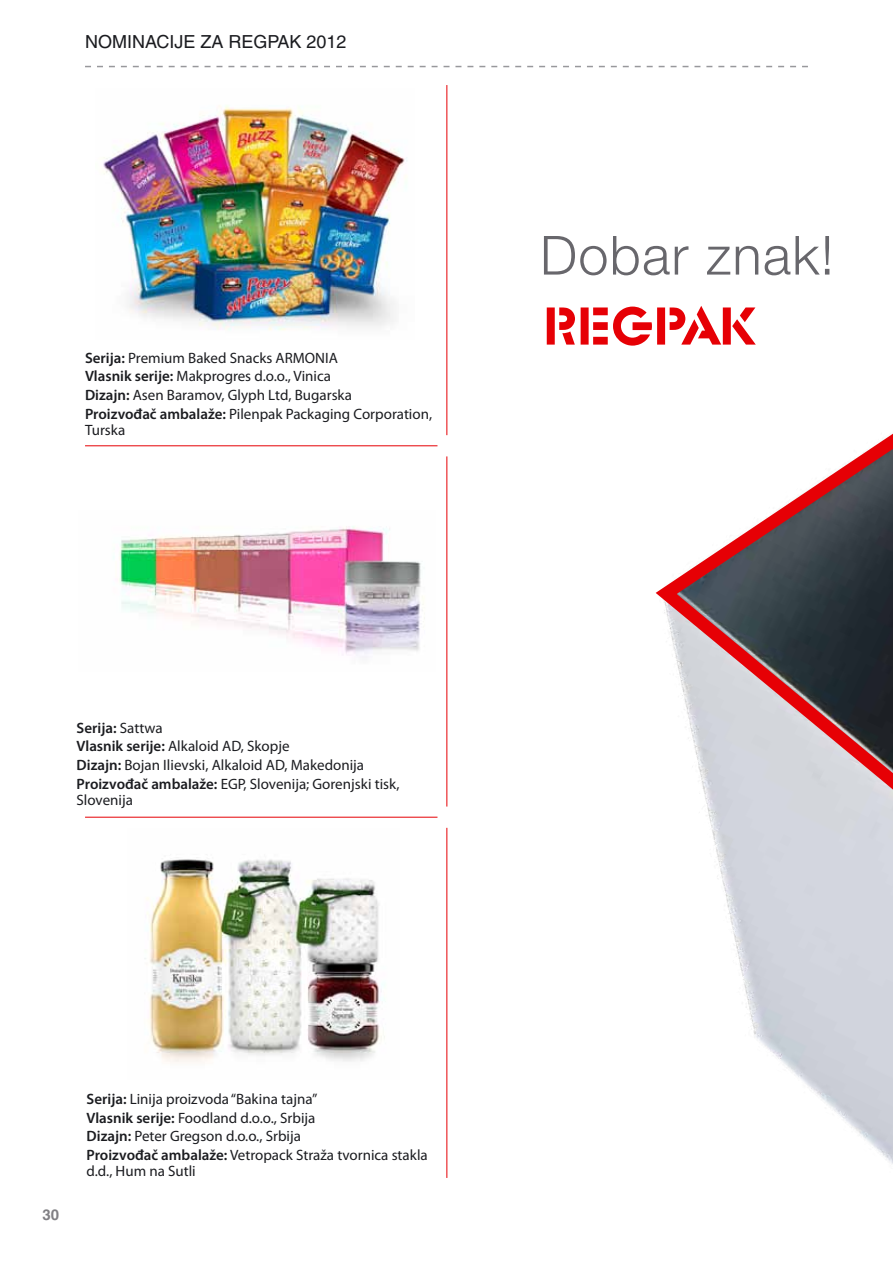
<style>
.page{position:relative;width:893px;height:1263px;background:#fff}
.page>*{position:absolute;margin:0;border:0;box-sizing:border-box;transform-origin:0 0}
.t1{font:55.5px "Glaser Stencil D";color:#e60005}
.t2{font:300 54px "Helvetica Neue LT Pro";letter-spacing:.025em;color:#68676c}
.t3{font:18px "Helvetica CE";color:#1b1c20}
.t4{font:15px/18.6px "Myriad Pro";color:#1b1c20}
.t5{font:700 15px "Helvetica CE";color:#818084}
.s1{font-weight:600}
</style>
<div class="page">
<svg style="left:85px;top:66px;width:421px;height:1px"></svg>
<hr style="left:446px;top:85px;width:1px;height:350px;background:#e60005">
<hr style="left:446px;top:828px;width:1px;height:350px;background:#e60005">
<hr style="left:446px;top:456px;width:1px;height:350px;background:#e60005">
<hr style="left:85px;top:817px;width:352px;height:1px;background:#e60005">
<hr style="left:85px;top:445px;width:352px;height:1px;background:#e60005">
<img style="left:144px;top:859px;width:241px;height:203px">
<img style="left:103px;top:105px;width:304px;height:225px">
<img style="left:113px;top:526px;width:312px;height:132px">
<img style="left:506px;top:65px;width:387px;height:1099px">
<svg style="left:648px;top:379px;width:245px;height:470px"></svg>
<p class="t3" style="left:85px;top:31px;width:263px">NOMINACIJE ZA REGPAK 2012</p>
<p class="t4" style="left:85px;top:348px;width:349px"><span class="s1">Serija:</span> Premium Baked Snacks ARMONIA<br><span class="s1">Vlasnik serije:</span> Makprogres d.o.o., Vinica<br><span class="s1">Dizajn:</span> Asen Baramov, Glyph Ltd, Bugarska<br><span class="s1">Proizvođač ambalaže:</span> Pilenpak Packaging Corporation,</p>
<p class="t4" style="left:85px;top:421px;width:42px">Turska</p>
<h2 class="t2" style="left:540px;top:222px;width:295px">Dobar znak!</h2>
<h1 class="t1" style="left:543px;top:293px;width:212px">regPAK</h1>
<p class="t4" style="left:77px;top:718px;width:324px"><span class="s1">Serija:</span> Sattwa<br><span class="s1">Vlasnik serije:</span> Alkaloid AD, Skopje<br><span class="s1">Dizajn:</span> Bojan Ilievski, Alkaloid AD, Makedonija <span class="s1">Proizvođač ambalaže:</span> EGP, Slovenija; Gorenjski tisk,</p>
<p class="t4" style="left:77px;top:790px;width:58px">Slovenija</p>
<p class="t5" style="left:43px;top:1206px;width:18px">30</p>
<p class="t4" style="left:87px;top:1089px;width:343px"><span class="s1">Serija:</span> Linija proizvoda “Bakina tajna”<br><span class="s1">Vlasnik serije:</span> Foodland d.o.o., Srbija<br><span class="s1">Dizajn:</span> Peter Gregson d.o.o., Srbija<br><span class="s1">Proizvođač ambalaže:</span> Vetropack Straža tvornica stakla</p>
<p class="t4" style="left:87px;top:1162px;width:111px">d.d., Hum na Sutli</p>
</div>
